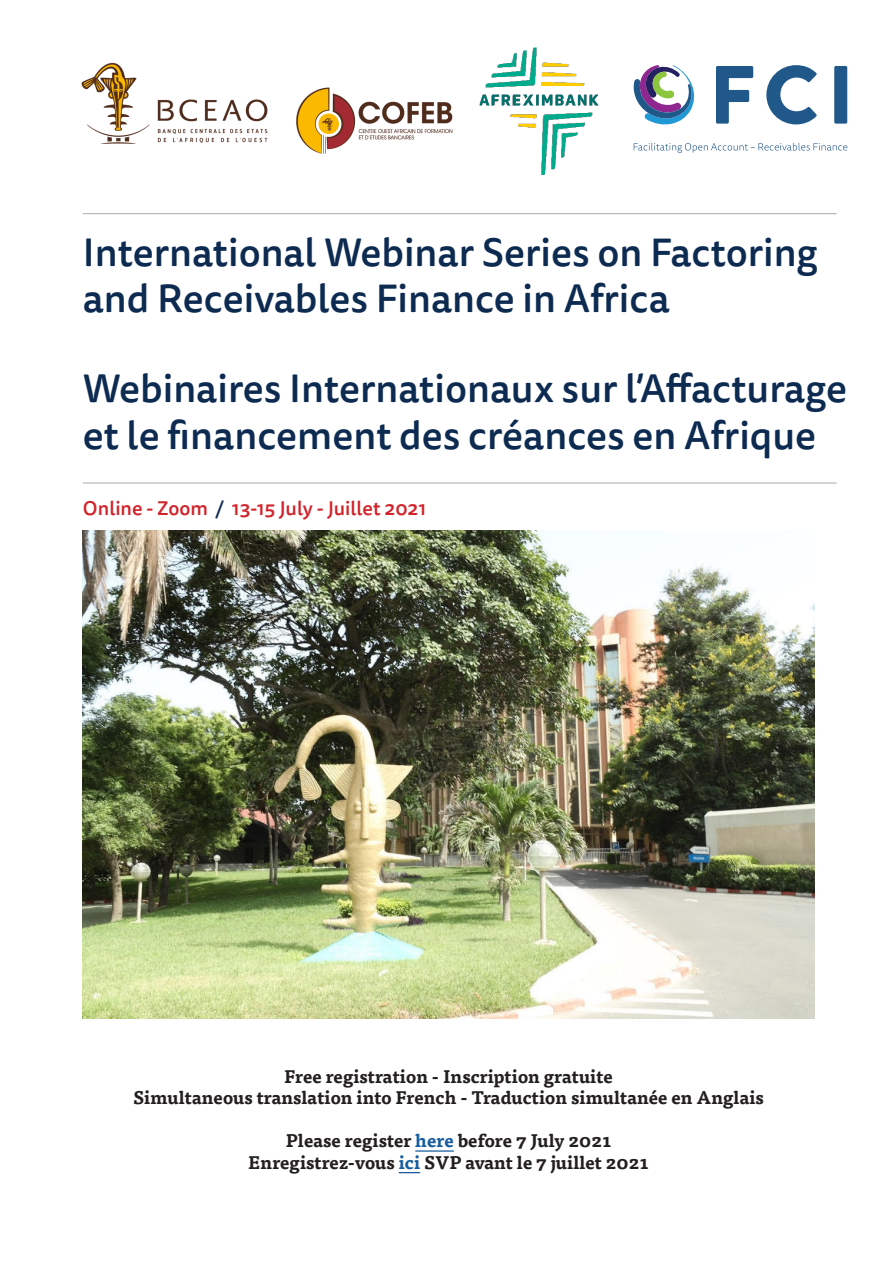
<style>
.page{position:relative;width:893px;height:1263px;background:#fff}
.page>*{position:absolute;margin:0;border:0;box-sizing:border-box;transform-origin:0 0}
.t1{font:500 39px/46.8px "Tisa Sans Pro";color:#0d2b51}
.t2{font:500 19.5px "Tisa Sans Pro";color:#d1232a}
.t3{font:700 18px "Tisa Pro";color:#231f20}
.s1{color:#0d2b51}
.s2{color:#175d9e}
</style>
<div class="page">
<hr style="left:83px;top:213px;width:754px;height:1px;background:#a8a9ad">
<hr style="left:83px;top:483px;width:754px;height:1px;background:#a8a9ad">
<img style="left:83px;top:530px;width:731px;height:488px">
<svg style="left:716px;top:66px;width:37px;height:58px"></svg>
<svg style="left:766px;top:65px;width:51px;height:59px"></svg>
<div style="left:834px;top:66px;width:13px;height:58px;background:#205889;border-radius:2px"></div>
<svg style="left:640px;top:143px;width:207px;height:10px"></svg>
<svg style="left:640px;top:65px;width:55px;height:60px"></svg>
<hr style="left:415px;top:1150px;width:39px;height:2px;background:#175d9e">
<svg style="left:399px;top:1172px;width:21px;height:1px"></svg>
<img style="left:438px;top:47px;width:202px;height:168px">
<img style="left:81px;top:57px;width:382px;height:107px">
<p class="t1" style="left:83px;top:229px;width:736px">International Webinar Series on Factoring and Receivables Finance in Africa</p>
<p class="t1" style="left:83px;top:365px;width:766px">Webinaires Internationaux sur l’Affacturage et le financement des créances en Afrique</p>
<p class="t2" style="left:83px;top:495px;width:345px">Online - Zoom <span class="s1">/</span> 13-15 July - Juillet 2021</p>
<p class="t3" style="left:284px;top:1061px;width:330px">Free registration - Inscription gratuite</p>
<p class="t3" style="left:133px;top:1083px;width:632px">Simultaneous translation into French - Traduction simultanée en Anglais</p>
<p class="t3" style="left:286px;top:1126px;width:327px">Please register <span class="s2">here</span> before 7 July 2021</p>
<p class="t3" style="left:248px;top:1148px;width:402px">Enregistrez-vous <span class="s2">ici</span> SVP avant le 7 juillet 2021</p>
</div>
